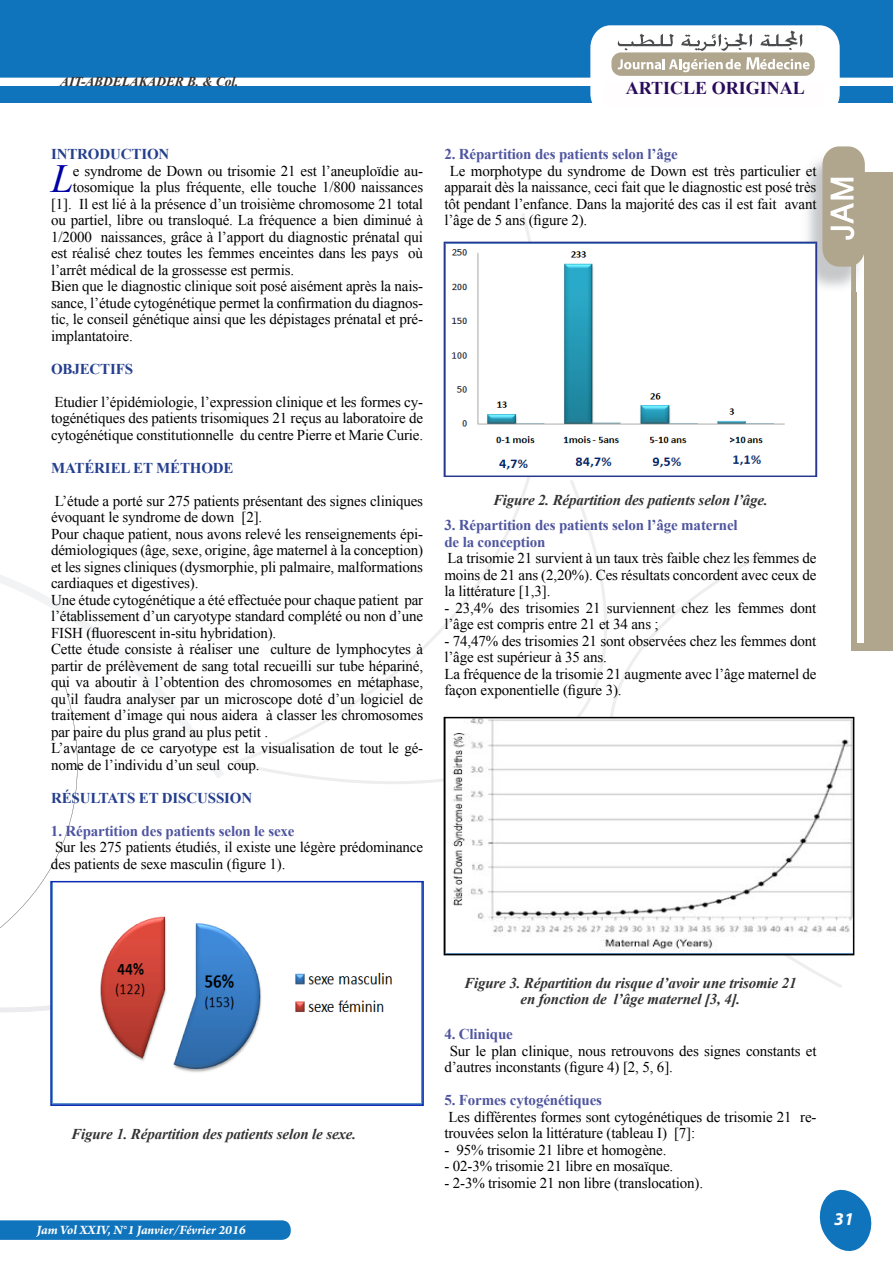
<style>
.page{position:relative;width:893px;height:1263px;background:#fff}
.page>*{position:absolute;margin:0;border:0;box-sizing:border-box;transform-origin:0 0}
.t1{font:italic 39.9px "Times New Roman";color:#0000a7}
.t2{font:700 18px "Times New Roman";color:#280b5b}
.t3{font:italic 700 18px "Myriad Pro";color:#fff}
.t4{font:15px/16.5px "Times New Roman";letter-spacing:-.01em;color:#000}
.t5{font:italic 700 15px/16.5px "Times New Roman";letter-spacing:-.01em;color:#333;text-align:center}
.t6{font:700 15px/16.5px "Times New Roman";letter-spacing:-.01em;color:#4f559f}
.t7{font:700 15px "Times New Roman";letter-spacing:-.01em;color:#253f8e}
.t8{font:italic 700 13.5px "Arno Pro";color:#fff}
.t9{font:italic 700 13.5px "Times New Roman";letter-spacing:-.01em;color:#333}
</style>
<div class="page">
<svg style="left:0;top:1220px;width:291px;height:20px;background:#1778be"></svg>
<svg style="left:0;top:778px;width:140px;height:234px"></svg>
<svg style="left:0;top:575px;width:224px;height:203px"></svg>
<svg style="left:609px;top:551px;width:233px;height:437px"></svg>
<svg style="left:237px;top:480px;width:370px;height:304px"></svg>
<svg style="left:234px;top:213px;width:312px;height:551px"></svg>
<svg style="left:819px;top:1189px;width:53px;height:62px"></svg>
<div style="left:851px;top:172px;width:41px;height:478px;background:#b0a58d"></div>
<div style="left:857px;top:177px;width:6px;height:466px;background:#fff"></div>
<img style="left:798px;top:160px;width:66px;height:131px">
<img style="left:857px;top:259px;width:6px;height:32px">
<div style="left:822px;top:146px;width:43px;height:121px;background:#b0a58d;border-radius:17px"></div>
<svg style="left:831px;top:178px;width:23px;height:62px"></svg>
<div style="left:0;top:0;width:893px;height:77px;background:#1074bc"></div>
<div style="left:0;top:87px;width:605px;height:16px;background:#1074bc"></div>
<div style="left:832px;top:86px;width:60px;height:17px;background:#1074bc"></div>
<svg style="left:590px;top:25px;width:250px;height:78px;background:#dcdcd7"></svg>
<div style="left:604px;top:82px;width:221px;height:25px;background:#fffdfd"></div>
<img style="left:53px;top:884px;width:339px;height:189px">
<div style="left:50px;top:881px;width:374px;height:225px;border:2px solid #0a2bb3"></div>
<img style="left:447px;top:245px;width:367px;height:229px">
<div style="left:444px;top:242px;width:373px;height:235px;border:2px solid #283890"></div>
<img style="left:447px;top:720px;width:404px;height:232px">
<div style="left:444px;top:717px;width:410px;height:238px;border:2px solid #000"></div>
<p class="t9" style="left:60px;top:72px;width:44px">AIT-ABDEL</p>
<p class="t9" style="left:130px;top:72px;width:37px">AKADER</p>
<p class="t9" style="left:187px;top:72px;width:53px">B. &amp; Col.</p>
<p class="t2" style="left:626px;top:76px;width:180px">ARTICLE ORIGINAL</p>
<p class="t7" style="left:51px;top:144px;width:18px">Intro</p>
<p class="t7" style="left:99px;top:144px;width:32px">duction</p>
<h1 class="t1" style="left:51px;top:151px;width:24px">L</h1>
<p class="t4" style="left:73px;top:162px;width:352px">e syndrome de Down ou trisomie 21 est l’aneuploïdie au-</p>
<p class="t4" style="left:73px;top:178px;width:352px">tosomique la plus fréquente, elle touche 1/800 naissances</p>
<p class="t4" style="left:51px;top:195px;width:374px">[1]. Il est lié à la présence d’un troisième chromosome 21 total</p>
<p class="t4" style="left:51px;top:211px;width:374px">ou partiel, libre ou transloqué. La fréquence a bien diminué à</p>
<p class="t4" style="left:51px;top:228px;width:374px">1/2000 naissances, grâce à l’apport du diagnostic prénatal qui</p>
<p class="t4" style="left:51px;top:244px;width:374px">est réalisé chez toutes les femmes enceintes dans les pays où</p>
<p class="t4" style="left:51px;top:261px;width:245px">l’arrêt médical de la grossesse est permis.</p>
<p class="t4" style="left:51px;top:277px;width:374px">Bien que le diagnostic clinique soit posé aisément après la nais-</p>
<p class="t4" style="left:51px;top:294px;width:374px">sance, l’étude cytogénétique permet la confirmation du diagnos-</p>
<p class="t4" style="left:51px;top:310px;width:374px">tic, le conseil génétique ainsi que les dépistages prénatal et pré-</p>
<p class="t4" style="left:51px;top:327px;width:83px">implantatoire.</p>
<p class="t7" style="left:51px;top:358px;width:39px">Objecti</p>
<p class="t7" style="left:116px;top:358px;width:19px">fs</p>
<p class="t4" style="left:51px;top:393px;width:374px;text-align:justify">Etudier l’épidémiologie, l’expression clinique et les formes cy&shy;togénétiques des patients trisomiques 21 reçus au laboratoire de cytogénétique constitutionnelle du centre Pierre et Marie Curie.</p>
<p class="t7" style="left:51px;top:457px;width:12px">Mat</p>
<p class="t7" style="left:84px;top:457px;width:20px">ériel</p>
<p class="t7" style="left:133px;top:457px;width:99px">et méthode</p>
<p class="t4" style="left:51px;top:492px;width:374px">L’étude a porté sur 275 patients présentant des signes cliniques évoquant le syndrome de down [2].<br>Pour chaque patient, nous avons relevé les renseignements épi&shy;démiologiques (âge, sexe, origine, âge maternel à la conception) et les signes cliniques (dysmorphie, pli palmaire, malformations cardiaques et digestives).<br>Une étude cytogénétique a été effectuée pour chaque patient par l’établissement d’un caryotype standard complété ou non d’une FISH (fluorescent in-situ hybridation).<br>Cette étude consiste à réaliser une culture de lymphocytes à partir de prélèvement de sang total recueilli sur tube hépariné, qui va aboutir à l’obtention des chromosomes en métaphase, qu’il faudra analyser par un microscope doté d’un logiciel de traitement d’image qui nous aidera à classer les chromosomes par paire du plus grand au plus petit .<br>L’avantage de ce caryotype est la visualisation de tout le gé&shy;nome de l’individu d’un seul coup.</p>
<p class="t7" style="left:51px;top:787px;width:50px">Résultat</p>
<p class="t7" style="left:127px;top:787px;width:108px">s et discussion</p>
<p class="t6" style="left:51px;top:822px;width:245px">1. Répartition des patients selon le sexe</p>
<p class="t4" style="left:51px;top:838px;width:374px">Sur les 275 patients étudiés, il existe une légère prédominance des patients de sexe masculin (figure 1).</p>
<p class="t6" style="left:444px;top:145px;width:235px">2. Répartition des patients selon l’âge</p>
<p class="t4" style="left:444px;top:162px;width:374px;text-align:justify;text-indent:6px">Le morphotype du syndrome de Down est très particulier et apparait dès la naissance, ceci fait que le diagnostic est posé très tôt pendant l’enfance. Dans la majorité des cas il est fait avant l’âge de 5 ans (figure 2).</p>
<p class="t5" style="left:493px;top:491px;width:276px">Figure 2. Répartition des patients selon l’âge.</p>
<p class="t6" style="left:444px;top:516px;width:295px">3. Répartition des patients selon l’âge maternel de la conception</p>
<p class="t4" style="left:444px;top:550px;width:374px;text-align:justify">La trisomie 21 survient à un taux très faible chez les femmes de moins de 21 ans (2,20%). Ces résultats concordent avec ceux de la littérature [1,3].</p>
<p class="t4" style="left:444px;top:599px;width:374px">- 23,4% des trisomies 21 surviennent chez les femmes dont l’âge est compris entre 21 et 34 ans ;</p>
<p class="t4" style="left:444px;top:632px;width:374px">- 74,47% des trisomies 21 sont observées chez les femmes dont l’âge est supérieur à 35 ans.<br>La fréquence de la trisomie 21 augmente avec l’âge maternel de façon exponentielle (figure 3).</p>
<p class="t5" style="left:71px;top:1125px;width:286px">Figure 1. Répartition des patients selon le sexe.</p>
<p class="t8" style="left:37px;top:1222px;width:210px">Jam Vol XXIV, N°1 Janvier/Février 2016</p>
<p class="t5" style="left:464px;top:974px;width:334px">Figure 3. Répartition du risque d’avoir une trisomie 21 en fonction de l’âge maternel [3, 4].</p>
<p class="t6" style="left:444px;top:1025px;width:70px">4. Clinique</p>
<p class="t4" style="left:444px;top:1042px;width:374px;text-indent:5px">Sur le plan clinique, nous retrouvons des signes constants et d’autres inconstants (figure 4) [2, 5, 6].</p>
<p class="t6" style="left:444px;top:1091px;width:159px">5. Formes cytogénétiques</p>
<p class="t4" style="left:444px;top:1108px;width:374px">Les différentes formes sont cytogénétiques de trisomie 21 re&shy;trouvées selon la littérature (tableau I) [7]:</p>
<p class="t4" style="left:444px;top:1141px;width:224px">- 95% trisomie 21 libre et homogène.</p>
<p class="t4" style="left:444px;top:1157px;width:231px">- 02-3% trisomie 21 libre en mosaïque.</p>
<p class="t4" style="left:444px;top:1174px;width:260px">- 2-3% trisomie 21 non libre (translocation).</p>
<p class="t3" style="left:834px;top:1207px;width:21px">31</p>
</div>
